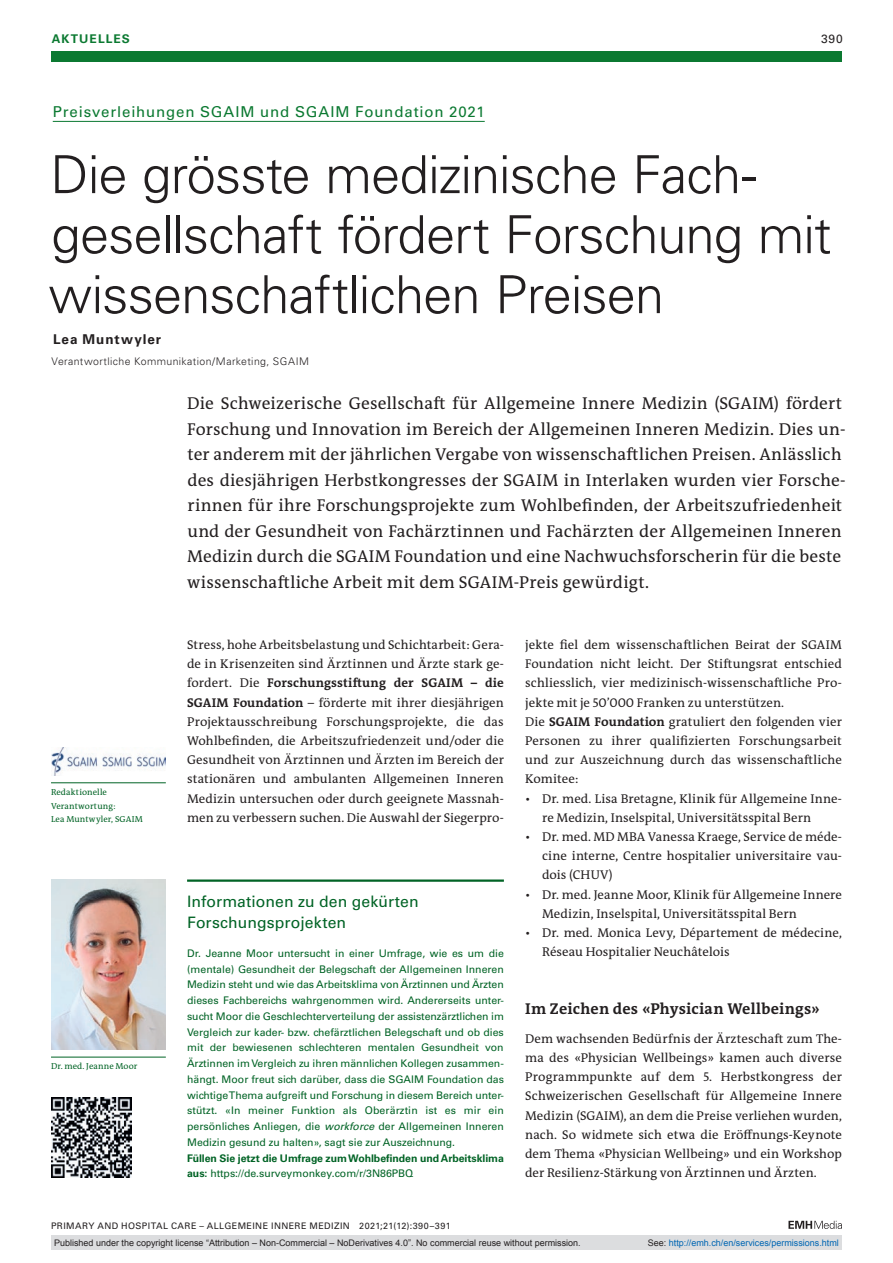
<style>
.page{position:relative;width:893px;height:1263px;background:#fff}
.page>*{position:absolute;margin:0;border:0;box-sizing:border-box;transform-origin:0 0}
.Article_Title{font:300 52.5px/60px "Univers LT Std";letter-spacing:-.02em;color:#231f20}
.Lead{font:17.25px/25.5px "The Antiqua B W5 Plain";letter-spacing:.01em;color:#231f20}
.Head1_Start{font:15.75px/21px "Univers LT Std";letter-spacing:.005em;color:#016325}
.Head1{font:700 15.75px "The Antiqua B W7";letter-spacing:.015em;color:#231f20}
.Pre_Heading{font:15px "Univers LT Std";letter-spacing:.055em;color:#0b7931}
.Authors{font:700 13.5px "Univers LT Std";letter-spacing:.07em;color:#231f20}
.Paragraph{font:12.75px/19.2px "The Antiqua B W5 Plain";letter-spacing:.005em;color:#231f20;text-align:justify}
.t1{font:700 12px "Univers LT Std";letter-spacing:.085em;color:#0b7931}
.t2{font:12px "Univers LT Std";color:#231f20}
.Paragraph-2{font:10.5px/15.8px "Univers LT Std";color:#016325;text-align:justify}
.Paragraph-3{font:700 10.5px/15.8px "Univers LT Std";letter-spacing:-.005em;color:#016325}
.Affiliations{font:300 10.5px "Univers LT Std";letter-spacing:.035em;color:#231f20}
.t3{font:9px "Arial";color:#231f20}
.t4{font:9px "Univers LT Std";letter-spacing:.05em;color:#231f20}
.t5{font:9px "Arial";color:#0066b3}
.Figure_Caption_Margi{font:8.7px/13.5px "The Antiqua B W5 Plain";letter-spacing:.015em;color:#016325}
.s1{font-family:"The Antiqua B W7";font-weight:700}
.s2{font-style:italic}
.s3{font-weight:400}
.s4{color:#231f20}
</style>
<div class="page">
<div style="left:51px;top:51px;width:791px;height:11px;background:#0b7931"></div>
<svg style="left:788px;top:1221px;width:54px;height:8px"></svg>
<hr style="left:53px;top:121px;width:432px;height:1px;background:#0b7931">
<hr style="left:187px;top:879px;width:317px;height:3px;background:#016325">
<img style="left:51px;top:879px;width:115px;height:170px">
<hr style="left:51px;top:1057px;width:115px;height:1px;background:#016325">
<img style="left:51px;top:1097px;width:80px;height:80px">
<img style="left:51px;top:748px;width:115px;height:27px">
<hr style="left:51px;top:782px;width:115px;height:1px;background:#016325">
<div style="left:51px;top:1235px;width:791px;height:15px;background:#dcdddf"></div>
<p class="t1" style="left:52px;top:31px;width:79px">AKTUELLES</p>
<p class="t2" style="left:821px;top:31px;width:23px">390</p>
<p class="Pre_Heading" style="left:53px;top:103px;width:433px">Preisverleihungen SGAIM und SGAIM Foundation 2021</p>
<p class="Article_Title" style="left:48px;top:145px;width:785px">Die grösste medizinische Fach&shy;gesellschaft fördert Forschung mit wissenschaftlichen Preisen</p>
<p class="Authors" style="left:53px;top:331px;width:109px">Lea Muntwyler</p>
<p class="Affiliations" style="left:52px;top:354px;width:259px">Verantwortliche Kommunikation/Marketing, SGAIM</p>
<p class="Figure_Caption_Margi" style="left:51px;top:785px;width:93px">Redaktionelle<br>Verantwortung:<br>Lea Muntwyler, SGAIM</p>
<p class="Figure_Caption_Margi" style="left:51px;top:1060px;width:88px">Dr. med. Jeanne Moor</p>
<p class="Lead" style="left:187px;top:391px;width:660px">Die Schweizerische Gesellschaft für Allgemeine Innere Medizin (SGAIM) fördert Forschung und Innovation im Bereich der Allgemeinen Inneren Medizin. Dies un&shy;ter anderem mit der jährlichen Vergabe von wissenschaftlichen Preisen. Anlässlich des diesjährigen Herbstkongresses der SGAIM in Interlaken wurden vier Forsche&shy;rinnen für ihre Forschungsprojekte zum Wohlbefinden, der Arbeitszufriedenheit und der Gesundheit von Fachärztinnen und Fachärzten der Allgemeinen Inneren Medizin durch die SGAIM Foundation und eine Nachwuchsforscherin für die beste wissenschaftliche Arbeit mit dem SGAIM-Preis gewürdigt.</p>
<p class="Paragraph" style="left:187px;top:635px;width:318px">Stress, hohe Arbeitsbelastung und Schichtarbeit: Gera&shy;de in Krisenzeiten sind Ärztinnen und Ärzte stark ge&shy;fordert. Die <span class="s1">Forschungsstiftung der SGAIM – die SGAIM Foundation</span> – förderte mit ihrer diesjährigen Projektausschreibung Forschungsprojekte, die das Wohlbefinden, die Arbeitszufriedenzeit und/oder die Gesundheit von Ärztinnen und Ärzten im Bereich der stationären und ambulanten Allgemeinen Inneren Medizin untersuchen oder durch geeignete Massnah&shy;men zu verbessern suchen. Die Auswahl der Siegerpro-</p>
<p class="Head1_Start" style="left:187px;top:891px;width:233px">Informationen zu den gekürten<br>Forschungsprojekten</p>
<p class="Paragraph-2" style="left:187px;top:945px;width:318px">Dr. Jeanne Moor untersucht in einer Umfrage, wie es um die (mentale) Gesundheit der Belegschaft der Allgemeinen Inneren Medizin steht und wie das Arbeitsklima von Ärztinnen und Ärzten dieses Fachbereichs wahrgenommen wird. Andererseits unter&shy;sucht Moor die Geschlechterverteilung der assistenzärztlichen im Vergleich zur kader- bzw. chefärztlichen Belegschaft und ob dies mit der bewiesenen schlechteren mentalen Gesundheit von Ärztinnen im Vergleich zu ihren männlichen Kollegen zusammen&shy;hängt. Moor freut sich darüber, dass die SGAIM Foundation das wichtige Thema aufgreift und Forschung in diesem Bereich unter&shy;stützt. «In meiner Funktion als Oberärztin ist es mir ein persönliches Anliegen, die <span class="s2">workforce</span> der Allgemeinen Inneren Medizin gesund zu halten», sagt sie zur Auszeichnung.</p>
<p class="Paragraph-3" style="left:187px;top:1150px;width:318px">Füllen Sie jetzt die Umfrage zum Wohlbefinden und Arbeitsklima aus: <span class="s3">https://de.surveymonkey.com/r/3N86PBQ</span></p>
<p class="Paragraph" style="left:525px;top:635px;width:318px">jekte fiel dem wissenschaftlichen Beirat der SGAIM Foundation nicht leicht. Der Stiftungsrat entschied schliesslich, vier medizinisch-wissenschaftliche Pro&shy;jekte mit je 50’000 Franken zu unterstützen.</p>
<p class="Paragraph" style="left:525px;top:712px;width:318px">Die <span class="s1">SGAIM Foundation</span> gratuliert den folgenden vier Personen zu ihrer qualifizierten Forschungsarbeit und zur Auszeichnung durch das wissenschaftliche Komitee:</p>
<p class="Paragraph" style="left:542px;top:789px;width:301px;text-indent:-17px">• Dr. med. Lisa Bretagne, Klinik für Allgemeine Inne&shy;re Medizin, Inselspital, Universitätsspital Bern</p>
<p class="Paragraph" style="left:542px;top:827px;width:301px;text-indent:-17px">• Dr. med. MD MBA Vanessa Kraege, Service de méde&shy;cine interne, Centre hospitalier universitaire vau&shy;dois (CHUV)</p>
<p class="Paragraph" style="left:542px;top:885px;width:301px;text-indent:-17px">• Dr. med. Jeanne Moor, Klinik für Allgemeine Innere<br>Medizin, Inselspital, Universitätsspital Bern</p>
<p class="Paragraph" style="left:542px;top:923px;width:301px;text-indent:-17px">• Dr. med. Monica Levy, Département de médecine,<br>Réseau Hospitalier Neuchâtelois</p>
<p class="Head1" style="left:525px;top:998px;width:296px">Im Zeichen des «Physician Wellbeings»</p>
<p class="Paragraph" style="left:525px;top:1029px;width:318px">Dem wachsenden Bedürfnis der Ärzteschaft zum The&shy;ma des «Physician Wellbeings» kamen auch diverse Programmpunkte auf dem 5. Herbstkongress der Schweizerischen Gesellschaft für Allgemeine Innere Medizin (SGAIM), an dem die Preise verliehen wurden, nach. So widmete sich etwa die Eröffnungs-Keynote dem Thema «Physician Wellbeing» und ein Workshop der Resilienz-Stärkung von Ärztinnen und Ärzten.</p>
<p class="t4" style="left:51px;top:1220px;width:401px">PRIMARY AND HOSPITAL CARE – ALLGEMEINE INNERE MEDIZIN 2021;21(12):390–391</p>
<p class="t3" style="left:54px;top:1237px;width:528px">Published under the copyright license “Attribution – Non-Commercial – NoDerivatives 4.0”. No commercial reuse without permission.</p>
<p class="t5" style="left:648px;top:1237px;width:193px"><span class="s4">See:</span> http://emh.ch/en/services/permissions.html</p>
</div>
